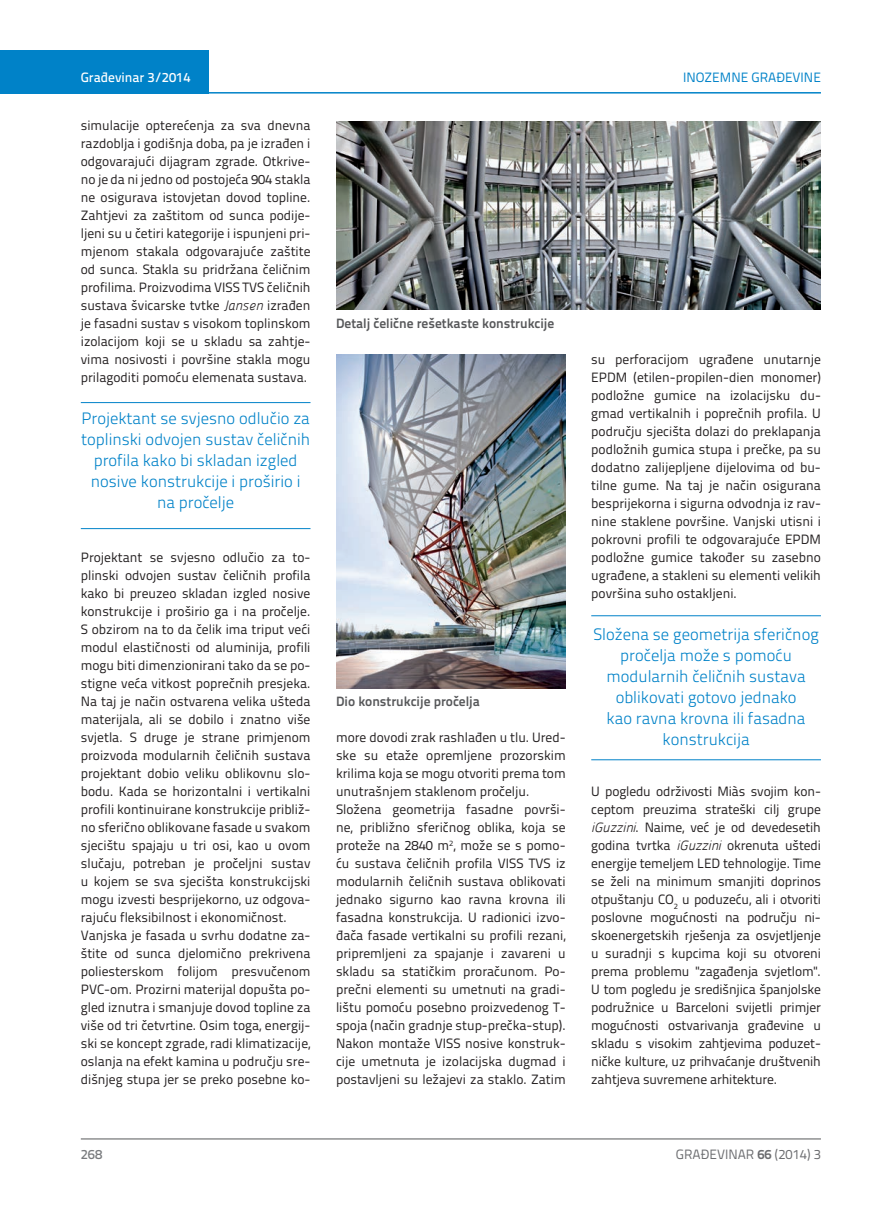
<style>
.page{position:relative;width:872px;height:1212px;background:#fff}
.page>*{position:absolute;margin:0;border:0;box-sizing:border-box;transform-origin:0 0}
.t1{font:300 16.5px/21px "Titillium Text 22 L";color:#0082c8;text-align:center}
.t2{font:13.5px/18px "Titillium Text 22 L";color:#231f20;text-align:justify}
.t3{font:700 13.5px "Titillium Text 22 L";color:#57585a}
.t4{font:13.5px "Titillium Text 22 L";color:#6c6d70}
.t5{font:13.5px "Titillium Text 22 L";color:#0082c8}
.t6{font:500 13.5px "Titillium Text 22 L";color:#fff}
.t7{font:500 13.5px "Titillium Text 22 L";color:#787a7d}
.s1{font-family:"Panefresco 250 wt";font-style:italic}
.s2{font-weight:700}
</style>
<div class="page">
<hr style="left:81px;top:1139px;width:740px;height:1px;background:#57585a">
<div style="left:0;top:50px;width:208px;height:44px;background:#0082c8"></div>
<hr style="left:0;top:92px;width:821px;height:2px;background:#0082c8">
<img style="left:336px;top:122px;width:485px;height:188px">
<hr style="left:81px;top:402px;width:229px;height:1px;background:#0082c8">
<hr style="left:81px;top:528px;width:229px;height:1px;background:#0082c8">
<hr style="left:591px;top:615px;width:230px;height:1px;background:#0082c8">
<hr style="left:591px;top:759px;width:230px;height:1px;background:#0082c8">
<img style="left:336px;top:354px;width:230px;height:334px">
<p class="t6" style="left:81px;top:67px;width:111px">Građevinar 3/2014</p>
<p class="t5" style="left:683px;top:68px;width:139px">INOZEMNE GRAĐEVINE</p>
<p class="t2" style="left:81px;top:115px;width:231px">simulacije opterećenja za sva dnevna razdoblja i godišnja doba, pa je izrađen i odgovarajući dijagram zgrade. Otkrive&shy;no je da ni jedno od postojeća 904 stakla ne osigurava istovjetan dovod topline.<br>Zahtjevi za zaštitom od sunca podije&shy;ljeni su u četiri kategorije i ispunjeni pri&shy;mjenom stakala odgovarajuće zaštite od sunca. Stakla su pridržana čeličnim profilima. Proizvodima VISS TVS čeličnih sustava švicarske tvtke <span class="s1">Jansen</span> izrađen je fasadni sustav s visokom toplinskom izolacijom koji se u skladu sa zahtje&shy;vima nosivosti i površine stakla mogu prilagoditi pomoću elemenata sustava.</p>
<p class="t1" style="left:81px;top:407px;width:231px">Projektant se svjesno odlučio za toplinski odvojen sustav čeličnih profila kako bi skladan izgled nosive konstrukcije i proširio i na pročelje</p>
<p class="t2" style="left:81px;top:547px;width:231px;text-align:left">Projektant se svjesno odlučio za to&shy;plinski odvojen sustav čeličnih profila kako bi preuzeo skladan izgled nosive konstrukcije i proširio ga i na pročelje.<br>S obzirom na to da čelik ima triput veći modul elastičnosti od aluminija, profili mogu biti dimenzionirani tako da se po&shy;stigne veća vitkost poprečnih presjeka.<br>Na taj je način ostvarena velika ušteda materijala, ali se dobilo i znatno više svjetla. S druge je strane primjenom proizvoda modularnih čeličnih sustava projektant dobio veliku oblikovnu slo&shy;bodu. Kada se horizontalni i vertikalni profili kontinuirane konstrukcije približ&shy;no sferično oblikovane fasade u svakom sjecištu spajaju u tri osi, kao u ovom slučaju, potreban je pročeljni sustav u kojem se sva sjecišta konstrukcijski mogu izvesti besprijekorno, uz odgova&shy;rajuću fleksibilnost i ekonomičnost.<br>Vanjska je fasada u svrhu dodatne za&shy;štite od sunca djelomično prekrivena poliesterskom folijom presvučenom PVC-om. Prozirni materijal dopušta po&shy;gled iznutra i smanjuje dovod topline za više od tri četvrtine. Osim toga, energij&shy;ski se koncept zgrade, radi klimatizacije, oslanja na efekt kamina u području sre&shy;dišnjeg stupa jer se preko posebne ko-</p>
<p class="t3" style="left:336px;top:313px;width:220px">Detalj čelične rešetkaste konstrukcije</p>
<p class="t3" style="left:336px;top:691px;width:145px">Dio konstrukcije pročelja</p>
<p class="t2" style="left:336px;top:727px;width:231px;text-align:left">more dovodi zrak rashlađen u tlu. Ured&shy;ske su etaže opremljene prozorskim krilima koja se mogu otvoriti prema tom unutrašnjem staklenom pročelju.<br>Složena geometrija fasadne površi&shy;ne, približno sferičnog oblika, koja se proteže na 2840 m<sup>2</sup>, može se s pomo&shy;ću sustava čeličnih profila VISS TVS iz modularnih čeličnih sustava oblikovati jednako sigurno kao ravna krovna ili fasadna konstrukcija. U radionici izvo&shy;đača fasade vertikalni su profili rezani, pripremljeni za spajanje i zavareni u skladu sa statičkim proračunom. Po&shy;prečni elementi su umetnuti na gradi&shy;lištu pomoću posebno proizvedenog T&shy;spoja (način gradnje stup-prečka-stup).<br>Nakon montaže VISS nosive konstruk&shy;cije umetnuta je izolacijska dugmad i postavljeni su ležajevi za staklo. Zatim</p>
<p class="t2" style="left:591px;top:349px;width:231px">su perforacijom ugrađene unutarnje EPDM (etilen-propilen-dien monomer) podložne gumice na izolacijsku du&shy;gmad vertikalnih i poprečnih profila. U području sjecišta dolazi do preklapanja podložnih gumica stupa i prečke, pa su dodatno zalijepljene dijelovima od bu&shy;tilne gume. Na taj je način osigurana besprijekorna i sigurna odvodnja iz rav&shy;nine staklene površine. Vanjski utisni i pokrovni profili te odgovarajuće EPDM podložne gumice također su zasebno ugrađene, a stakleni su elementi velikih površina suho ostakljeni.</p>
<p class="t1" style="left:593px;top:623px;width:227px">Složena se geometrija sferičnog pročelja može s pomoću modularnih čeličnih sustava oblikovati gotovo jednako<br>kao ravna krovna ili fasadna konstrukcija</p>
<p class="t2" style="left:591px;top:782px;width:231px">U pogledu održivosti Miàs svojim kon&shy;ceptom preuzima strateški cilj grupe <span class="s1">iGuzzini</span>. Naime, već je od devedesetih godina tvrtka <span class="s1">iGuzzini</span> okrenuta uštedi energije temeljem LED tehnologije. Time se želi na minimum smanjiti doprinos otpuštanju CO<sub>2</sub> u poduzeću, ali i otvoriti poslovne mogućnosti na području ni&shy;skoenergetskih rješenja za osvjetljenje u suradnji s kupcima koji su otvoreni prema problemu "zagađenja svjetlom".<br>U tom pogledu je središnjica španjolske podružnice u Barceloni svijetli primjer mogućnosti ostvarivanja građevine u skladu s visokim zahtjevima poduzet&shy;ničke kulture, uz prihvaćanje društvenih zahtjeva suvremene arhitekture.</p>
<p class="t7" style="left:81px;top:1144px;width:23px">268</p>
<p class="t4" style="left:676px;top:1144px;width:146px">GRAĐEVINAR <span class="s2">66</span> (2014) 3</p>
</div>
